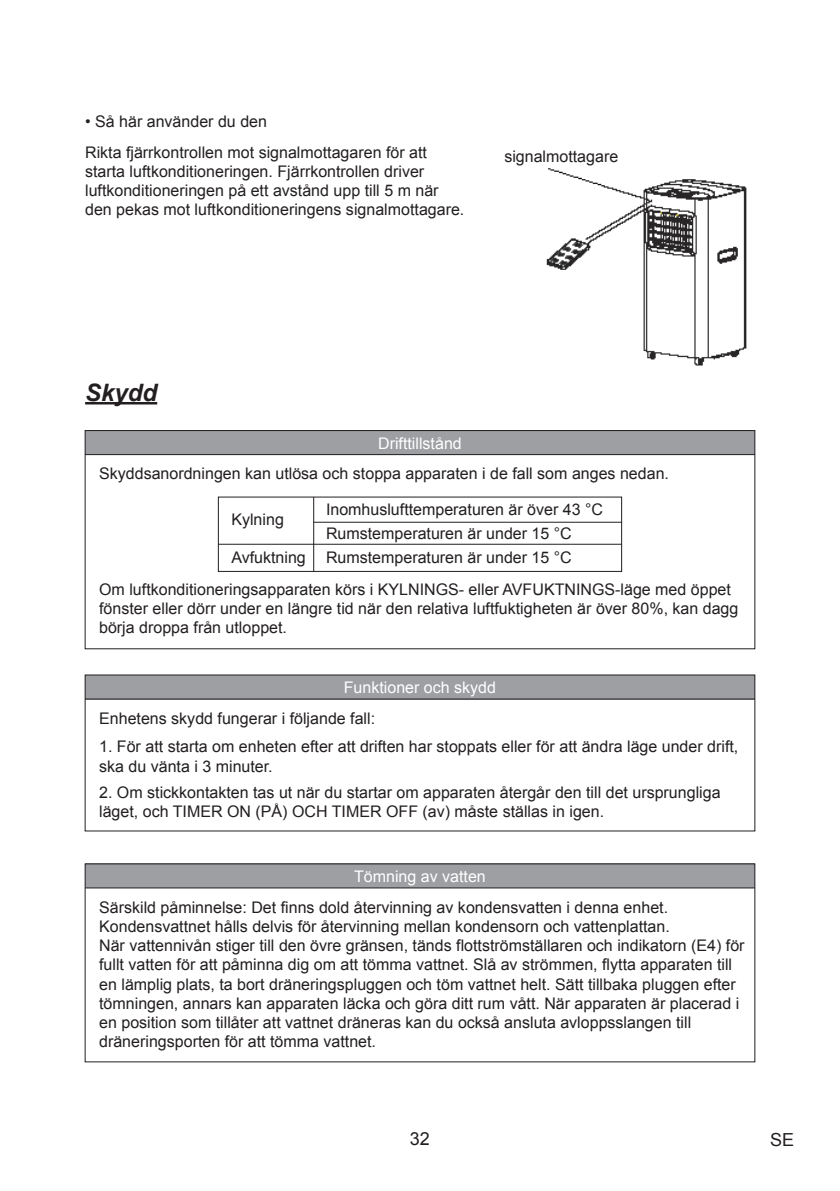
<style>
.page{position:relative;width:840px;height:1191px;background:#fff}
.page>*{position:absolute;margin:0;border:0;box-sizing:border-box;transform-origin:0 0}
.t1{font:italic 700 24px "Arial";color:#231f20}
.t2{font:18px "Arial";color:#231f20}
.t3{font:16px/19.2px "Arial";color:#231f20}
.t4{font:16px "Arial";color:#fff}
</style>
<div class="page">
<div style="left:85px;top:430px;width:669px;height:24px;background:#9d9fa3"></div>
<hr style="left:85px;top:402px;width:72px;height:2px;background:#231f20">
<img style="left:546px;top:168px;width:201px;height:198px">
<div style="left:85px;top:430px;width:670px;height:219px;border:1px solid #231f20"></div>
<hr style="left:85px;top:454px;width:669px;height:1px;background:#231f20">
<div style="left:218px;top:496px;width:403px;height:76px;border:1px solid #231f20"></div>
<hr style="left:313px;top:522px;width:308px;height:1px;background:#231f20">
<hr style="left:218px;top:544px;width:403px;height:1px;background:#231f20">
<hr style="left:313px;top:497px;width:1px;height:74px;background:#231f20">
<div style="left:85px;top:675px;width:669px;height:24px;background:#9d9fa3"></div>
<hr style="left:85px;top:698px;width:669px;height:1px;background:#231f20">
<div style="left:85px;top:864px;width:669px;height:24px;background:#9d9fa3"></div>
<div style="left:85px;top:863px;width:670px;height:199px;border:1px solid #231f20"></div>
<hr style="left:85px;top:887px;width:669px;height:1px;background:#231f20">
<p class="t3" style="left:85px;top:112px;width:183px">• Så här använder du den</p>
<p class="t3" style="left:85px;top:142px;width:380px">Rikta fjärrkontrollen mot signalmottagaren för att starta luftkonditioneringen. Fjärrkontrollen driver luftkonditioneringen på ett avstånd upp till 5 m när den pekas mot luftkonditioneringens signalmottagare.</p>
<p class="t3" style="left:504px;top:147px;width:115px">signalmottagare</p>
<h1 class="t1" style="left:85px;top:377px;width:74px">Skydd</h1>
<p class="t4" style="left:378px;top:433px;width:85px">Drifttillstånd</p>
<p class="t3" style="left:99px;top:464px;width:571px">Skyddsanordningen kan utlösa och stoppa apparaten i de fall som anges nedan.</p>
<p class="t3" style="left:231px;top:509px;width:54px">Kylning</p>
<p class="t3" style="left:231px;top:547px;width:76px">Avfuktning</p>
<p class="t3" style="left:326px;top:497px;width:278px;line-height:24px">Inomhuslufttemperaturen är över 43 °C<br>Rumstemperaturen är under 15 °C<br>Rumstemperaturen är under 15 °C</p>
<p class="t3" style="left:99px;top:580px;width:640px">Om luftkonditioneringsapparaten körs i KYLNINGS- eller AVFUKTNINGS-läge med öppet fönster eller dörr under en längre tid när den relativa luftfuktigheten är över 80%, kan dagg börja droppa från utloppet.</p>
<p class="t4" style="left:343px;top:677px;width:154px">Funktioner och skydd</p>
<p class="t3" style="left:99px;top:709px;width:277px">Enhetens skydd fungerar i följande fall:</p>
<p class="t3" style="left:99px;top:737px;width:640px">1. För att starta om enheten efter att driften har stoppats eller för att ändra läge under drift, ska du vänta i 3 minuter.</p>
<p class="t3" style="left:99px;top:783px;width:622px">2. Om stickkontakten tas ut när du startar om apparaten återgår den till det ursprungliga läget, och TIMER ON (PÅ) OCH TIMER OFF (av) måste ställas in igen.</p>
<p class="t4" style="left:354px;top:866px;width:133px">Tömning av vatten</p>
<p class="t3" style="left:99px;top:897px;width:646px">Särskild påminnelse: Det finns dold återvinning av kondensvatten i denna enhet.<br>Kondensvattnet hålls delvis för återvinning mellan kondensorn och vattenplattan.<br>När vattennivån stiger till den övre gränsen, tänds flottströmställaren och indikatorn (E4) för fullt vatten för att påminna dig om att tömma vattnet. Slå av strömmen, flytta apparaten till en lämplig plats, ta bort dräneringspluggen och töm vattnet helt. Sätt tillbaka pluggen efter tömningen, annars kan apparaten läcka och göra ditt rum vått. När apparaten är placerad i en position som tillåter att vattnet dräneras kan du också ansluta avloppsslangen till dräneringsporten för att tömma vattnet.</p>
<p class="t2" style="left:410px;top:1126px;width:22px">32</p>
<p class="t2" style="left:769px;top:1127px;width:26px">SE</p>
</div>
